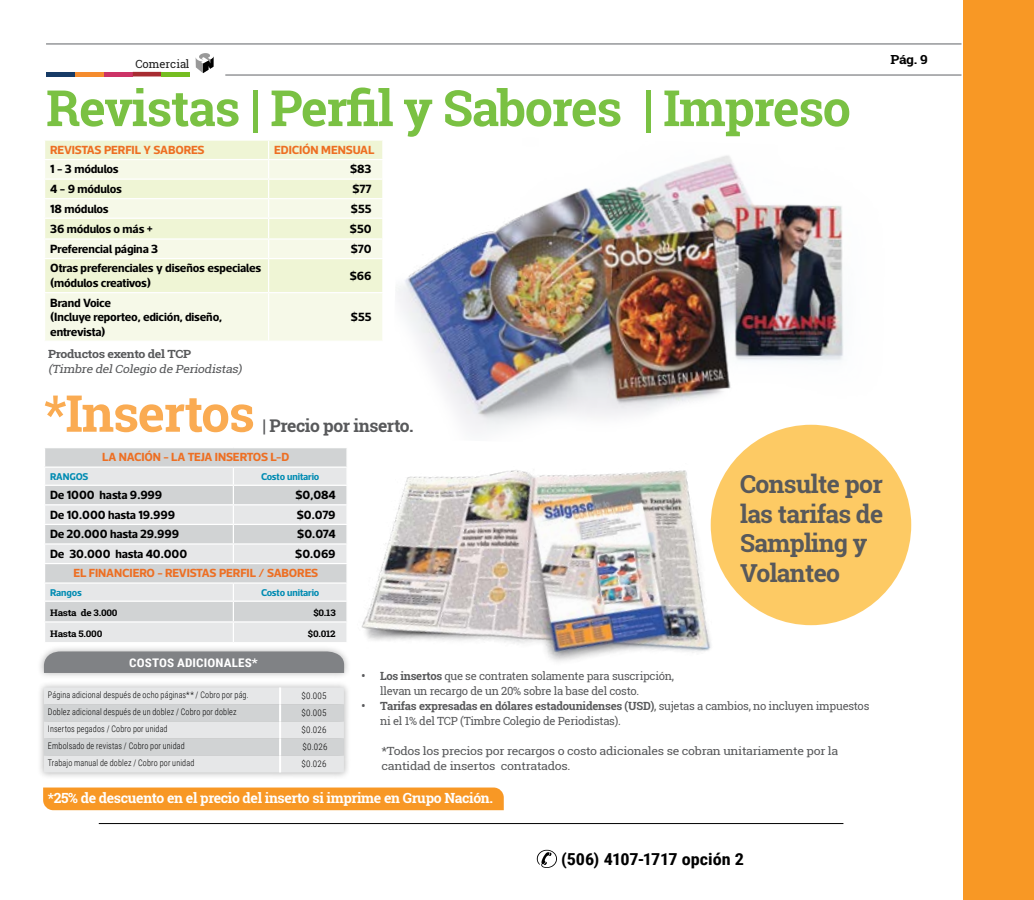
<style>
.page{position:relative;width:1034px;height:900px;background:#fff}
.page>*{position:absolute;margin:0;border:0;box-sizing:border-box;transform-origin:0 0}
.t1{font:700 50.88px "Roboto Slab";letter-spacing:-.025em;color:#faab52}
.t2{font:700 50px "Roboto Slab";letter-spacing:-.025em;color:#7ac143}
.t3{font:700 24.75px/29.8px "Roboto Slab";letter-spacing:-.025em;color:#58595b}
.t4{font:700 17.5px "Roboto Slab";letter-spacing:-.025em;color:#58595b}
.t5{font:700 16.5px "Roboto Condensed";letter-spacing:-.005em;color:#000;scale:1.1 1}
.t6{font:700 14px "Roboto Slab";letter-spacing:-.025em;color:#fff}
.t7{font:700 12.5px "Roboto Slab";color:#000;scale:1.1 1}
.t8{font:700 12.12px/14.5px "Acto";letter-spacing:-.01em;color:#000}
.t9{font:700 12px "Acto";letter-spacing:-.01em;color:#ed6f23}
.t10{font:700 11.88px "Roboto Condensed";letter-spacing:.01em;color:#fff;scale:1.1 1}
.t11{font:11.25px/15px "Roboto Slab";letter-spacing:-.025em;color:#58595b}
.t12{font:11.25px/15px "Roboto Slab";letter-spacing:-.025em;color:#58595b;scale:1.1 1}
.t13{font:italic 11.25px "Roboto Slab";color:#58595b;scale:1.1 1}
.t14{font:700 11.25px "Roboto Slab";letter-spacing:-.025em;color:#58595b;scale:1.1 1}
.t15{font:11.25px "Roboto Slab";color:#1c1c1c}
.t16{font:700 10px "Acto";letter-spacing:-.01em;color:#008bb2}
.t17{font:300 9px "Roboto Condensed";letter-spacing:.02em;color:#000;scale:.9 1}
.t18{font:700 9px "Roboto Slab";letter-spacing:-.025em;color:#000;scale:1.1 1}
.t19{font:300 9px "Roboto Condensed";letter-spacing:.02em;color:#000}
.s1{font-weight:700}
</style>
<div class="page">
<svg style="left:196px;top:53px;width:17px;height:20px"></svg>
<div style="left:104px;top:72px;width:29px;height:5px;background:#c36"></div>
<div style="left:46px;top:72px;width:29px;height:5px;background:#173b66"></div>
<svg style="left:133px;top:72px;width:28px;height:4px"></svg>
<div style="left:161px;top:72px;width:29px;height:5px;background:#75bd21"></div>
<div style="left:75px;top:72px;width:29px;height:5px;background:#f58c2e"></div>
<hr style="left:46px;top:43px;width:915px;height:2px;background:#808285">
<hr style="left:225px;top:74px;width:736px;height:2px;background:#808285">
<div style="left:963px;top:0;width:71px;height:900px;background:#f89825"></div>
<img style="left:396px;top:155px;width:486px;height:299px">
<svg style="left:45px;top:448px;width:301px;height:19px;background:#d2d4d5"></svg>
<svg style="left:45px;top:468px;width:295px;height:174px;background:#dcdedf"></svg>
<hr style="left:44px;top:485px;width:189px;height:1px;background:#fff">
<hr style="left:233px;top:485px;width:115px;height:1px;background:#fff">
<hr style="left:44px;top:504px;width:189px;height:1px;background:#fff">
<hr style="left:233px;top:504px;width:115px;height:1px;background:#fff">
<hr style="left:44px;top:524px;width:189px;height:1px;background:#fff">
<hr style="left:233px;top:524px;width:115px;height:1px;background:#fff">
<hr style="left:44px;top:543px;width:189px;height:2px;background:#fff">
<hr style="left:233px;top:543px;width:115px;height:2px;background:#fff">
<svg style="left:233px;top:468px;width:1px;height:95px"></svg>
<hr style="left:44px;top:563px;width:189px;height:1px;background:#fff">
<hr style="left:233px;top:563px;width:115px;height:1px;background:#fff">
<hr style="left:44px;top:582px;width:189px;height:2px;background:#fff">
<hr style="left:233px;top:582px;width:115px;height:2px;background:#fff">
<hr style="left:44px;top:601px;width:189px;height:1px;background:#fff">
<hr style="left:233px;top:601px;width:115px;height:1px;background:#fff">
<hr style="left:44px;top:621px;width:189px;height:2px;background:#fff">
<hr style="left:233px;top:621px;width:115px;height:2px;background:#fff">
<svg style="left:233px;top:584px;width:1px;height:58px"></svg>
<div style="left:45px;top:141px;width:337px;height:18px;background:#eff5d5"></div>
<svg style="left:45px;top:160px;width:337px;height:181px;background:#f3f7e0"></svg>
<hr style="left:44px;top:178px;width:224px;height:2px;background:#fff">
<hr style="left:268px;top:178px;width:115px;height:2px;background:#fff">
<hr style="left:44px;top:198px;width:224px;height:1px;background:#fff">
<hr style="left:268px;top:198px;width:115px;height:1px;background:#fff">
<hr style="left:44px;top:218px;width:224px;height:1px;background:#fff">
<hr style="left:268px;top:218px;width:115px;height:1px;background:#fff">
<hr style="left:44px;top:238px;width:224px;height:2px;background:#fff">
<hr style="left:268px;top:238px;width:115px;height:2px;background:#fff">
<svg style="left:268px;top:140px;width:1px;height:118px"></svg>
<svg style="left:382px;top:141px;width:1px;height:98px"></svg>
<hr style="left:44px;top:258px;width:224px;height:1px;background:#fff">
<hr style="left:268px;top:258px;width:115px;height:1px;background:#fff">
<hr style="left:268px;top:259px;width:1px;height:33px;background:#fff">
<hr style="left:44px;top:292px;width:224px;height:1px;background:#fff">
<hr style="left:268px;top:292px;width:115px;height:1px;background:#fff">
<hr style="left:268px;top:293px;width:1px;height:48px;background:#fff">
<div style="left:38px;top:645px;width:313px;height:135px;background:#000;opacity:.3"></div>
<svg style="left:44px;top:687px;width:300px;height:85px;background:#dcdedf"></svg>
<div style="left:44px;top:651px;width:296px;height:22px;background:#808285"></div>
<div style="left:43px;top:788px;width:461px;height:22px;background:#f89825"></div>
<img style="left:340px;top:459px;width:417px;height:232px">
<div style="left:710px;top:425px;width:201px;height:200px;background:#fdca64;border-radius:50%"></div>
<svg style="left:537px;top:850px;width:20px;height:18px"></svg>
<hr style="left:99px;top:823px;width:744px;height:1px;background:#000">
<p class="t15" style="left:135px;top:56px;width:55px">Comercial</p>
<p class="t7" style="left:890px;top:51px;width:35px">Pág. 9</p>
<h2 class="t2" style="left:46px;top:74px;width:806px">Revistas | Perfil y Sabores | Impreso</h2>
<p class="t9" style="left:50px;top:142px;width:156px">REVISTAS PERFIL Y SABORES</p>
<p class="t9" style="left:274px;top:142px;width:102px">EDICIÓN MENSUAL</p>
<p class="t8" style="left:50px;top:162px;width:70px">1 - 3 módulos</p>
<p class="t8" style="left:350px;top:162px;width:23px">$83</p>
<p class="t8" style="left:50px;top:181px;width:73px">4 - 9 módulos</p>
<p class="t8" style="left:352px;top:181px;width:21px">$77</p>
<p class="t8" style="left:50px;top:201px;width:60px">18 módulos</p>
<p class="t8" style="left:351px;top:201px;width:22px">$55</p>
<p class="t8" style="left:50px;top:221px;width:104px">36 módulos o más +</p>
<p class="t8" style="left:350px;top:221px;width:23px">$50</p>
<p class="t8" style="left:50px;top:241px;width:110px">Preferencial página 3</p>
<p class="t8" style="left:351px;top:241px;width:22px">$70</p>
<p class="t8" style="left:50px;top:261px;width:212px">Otras preferenciales y diseños especiales (módulos creativos)</p>
<p class="t8" style="left:350px;top:268px;width:23px">$66</p>
<p class="t8" style="left:50px;top:295px;width:173px">Brand Voice<br>(Incluye reporteo, edición, diseño, entrevista)</p>
<p class="t8" style="left:351px;top:309px;width:22px">$55</p>
<p class="t14" style="left:48px;top:346px;width:131px">Productos exento del TCP</p>
<p class="t13" style="left:48px;top:361px;width:180px">(Timbre delColegio de Periodistas)</p>
<h1 class="t1" style="left:44px;top:378px;width:212px">*Insertos</h1>
<h3 class="t4" style="left:262px;top:413px;width:153px">| Precio por inserto.</h3>
<p class="t9" style="left:102px;top:450px;width:189px">LA NACIÓN - LA TEJA INSERTOS L-D</p>
<p class="t16" style="left:50px;top:470px;width:40px">RANGOS</p>
<p class="t16" style="left:261px;top:470px;width:60px">Costo unitario</p>
<p class="t8" style="left:50px;top:487px;width:113px">De 1000 hasta 9.999</p>
<p class="t8" style="left:295px;top:487px;width:42px">$0,084</p>
<p class="t8" style="left:50px;top:507px;width:126px">De 10.000 hasta 19.999</p>
<p class="t8" style="left:297px;top:507px;width:40px">$0.079</p>
<p class="t8" style="left:50px;top:527px;width:130px">De 20.000 hasta 29.999</p>
<p class="t8" style="left:297px;top:527px;width:40px">$0.074</p>
<p class="t8" style="left:50px;top:546px;width:138px">De 30.000 hasta 40.000</p>
<p class="t8" style="left:295px;top:546px;width:42px">$0.069</p>
<p class="t9" style="left:73px;top:566px;width:246px">EL FINANCIERO - REVISTAS PERFIL / SABORES</p>
<p class="t16" style="left:50px;top:586px;width:33px">Rangos</p>
<p class="t16" style="left:261px;top:586px;width:60px">Costo unitario</p>
<p class="t18" style="left:50px;top:607px;width:63px">Hasta de 3.000</p>
<p class="t18" style="left:313px;top:607px;width:22px">$0.13</p>
<p class="t18" style="left:50px;top:628px;width:49px">Hasta 5.000</p>
<p class="t18" style="left:308px;top:628px;width:27px">$0.012</p>
<p class="t10" style="left:129px;top:655px;width:118px">COSTOS ADICIONALES*</p>
<p class="t17" style="left:48px;top:689px;width:224px">Página adicional después de ocho páginas** / Cobro por pág.</p>
<p class="t19" style="left:301px;top:690px;width:27px">$0.005</p>
<p class="t17" style="left:48px;top:706px;width:211px">Doblez adicional después de un doblez / Cobro por doblez</p>
<p class="t19" style="left:301px;top:707px;width:27px">$0.005</p>
<p class="t17" style="left:48px;top:723px;width:134px">Insertos pegados / Cobro por unidad</p>
<p class="t19" style="left:301px;top:724px;width:26px">$0.026</p>
<p class="t17" style="left:48px;top:740px;width:154px">Embolsado de revistas / Cobro por unidad</p>
<p class="t19" style="left:302px;top:741px;width:26px">$0.026</p>
<p class="t17" style="left:48px;top:757px;width:164px">Trabajo manual de doblez / Cobro por unidad</p>
<p class="t19" style="left:301px;top:758px;width:26px">$0.026</p>
<h3 class="t3" style="left:740px;top:469px;width:145px">Consulte por las tarifas de<br>Sampling y<br>Volanteo</h3>
<p class="t11" style="left:380px;top:669px;width:295px;text-indent:-19px"><span class="s1">• Los insertos</span> que se contraten solamente para suscripción, llevan un recargo de un 20% sobre la base del costo.</p>
<p class="t11" style="left:380px;top:699px;width:490px;text-indent:-19px"><span class="s1">• Tarifas expresadas en dólares estadounidenses (USD)</span>, sujetas a cambios, no incluyen impuestos ni el 1% del TCP (Timbre Colegio de Periodistas).</p>
<p class="t12" style="left:381px;top:744px;width:417px">*Todos los precios por recargos o costo adicionales se cobran unitariamente por la cantidad de insertos contratados.</p>
<p class="t6" style="left:48px;top:788px;width:446px">*25% de descuento en el precio del inserto si imprime en Grupo Nación.</p>
<h3 class="t5" style="left:561px;top:847px;width:168px">(506) 4107-1717 opción 2</h3>
</div>
